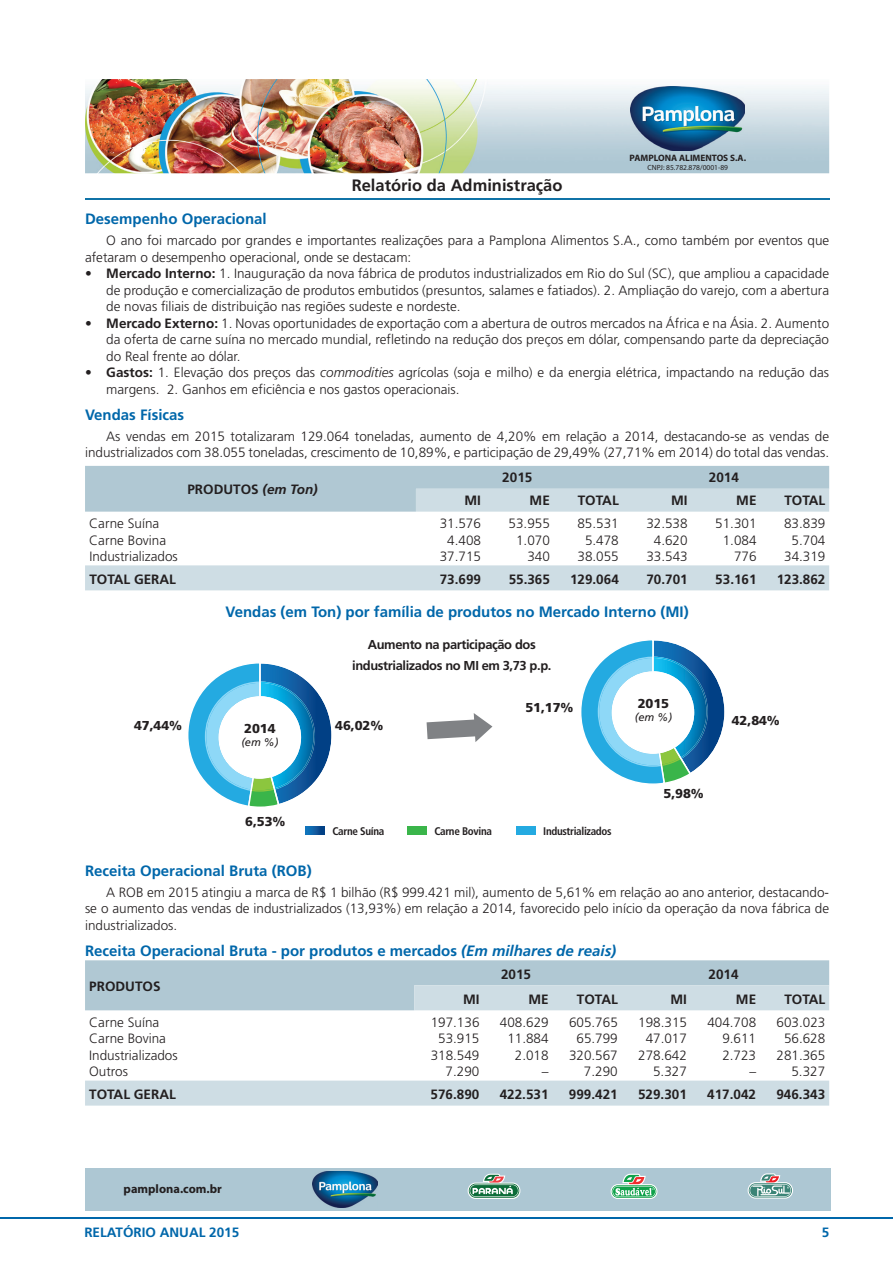
<style>
.page{position:relative;width:893px;height:1263px;background:#fff}
.page>*{position:absolute;margin:0;border:0;box-sizing:border-box;transform-origin:0 0}
.t1{font:700 16.5px "Frutiger";color:#231f20}
.t2{font:700 15px "Frutiger";color:#0067aa}
.t3{font:300 13.5px/16.5px "Frutiger";color:#231f20;text-align:justify}
.t4{font:700 13.5px "Frutiger";color:#231f20}
.t5{font:700 13.5px "Frutiger";color:#0067aa}
.t6{font:700 12.9px/20.2px "Frutiger";letter-spacing:-.03em;color:#231f20;text-align:center}
.t7{font:900 12.9px "Frutiger";letter-spacing:-.005em;color:#231f20}
.t8{font:700 12.45px "Myriad Pro";color:#231f20}
.t9{font:700 condensed 11.1px "Frutiger";letter-spacing:-.03em;color:#231f20}
.t10{font:italic 11.1px "Frutiger";color:#231f20}
.t11{font:700 9.3px "Myriad Pro";color:#231f20}
.t12{font:7.5px "Myriad Pro";color:#231f20}
.s1{font-weight:700}
.s2{font-style:italic}
</style>
<div class="page">
<div style="left:85px;top:1168px;width:746px;height:42px;background:#adc7d3"></div>
<div style="left:611px;top:1184px;width:46px;height:15px;background:#fff;border-radius:7px"></div>
<svg style="left:612px;top:1174px;width:44px;height:24px"></svg>
<img style="left:312px;top:1171px;width:65px;height:37px">
<svg style="left:468px;top:1182px;width:52px;height:17px"></svg>
<svg style="left:469px;top:1174px;width:50px;height:24px"></svg>
<svg style="left:748px;top:1182px;width:45px;height:16px"></svg>
<svg style="left:749px;top:1173px;width:43px;height:24px"></svg>
<hr style="left:0;top:1218px;width:893px;height:1px;background:#0067aa">
<img style="left:85px;top:79px;width:744px;height:94px">
<img style="left:631px;top:86px;width:114px;height:65px">
<hr style="left:85px;top:198px;width:744px;height:1px;background:#1073a7">
<div style="left:85px;top:466px;width:744px;height:23px;background:#b0c8d3"></div>
<svg style="left:85px;top:489px;width:744px;height:101px"></svg>
<div style="left:408px;top:826px;width:19px;height:9px;background:#3ab54a"></div>
<div style="left:516px;top:826px;width:19px;height:9px;background:#24aae1"></div>
<svg style="left:305px;top:826px;width:20px;height:9px"></svg>
<svg style="left:427px;top:713px;width:65px;height:29px"></svg>
<svg style="left:581px;top:640px;width:144px;height:144px"></svg>
<img style="left:598px;top:657px;width:63px;height:110px">
<img style="left:652px;top:657px;width:10px;height:109px">
<svg style="left:188px;top:663px;width:144px;height:144px"></svg>
<img style="left:261px;top:681px;width:54px;height:108px">
<div style="left:85px;top:960px;width:744px;height:25px;background:#b0c8d3"></div>
<svg style="left:85px;top:985px;width:744px;height:120px"></svg>
<p class="t1" style="left:352px;top:176px;width:212px">Relatório da Administração</p>
<p class="t11" style="left:630px;top:152px;width:118px">PAMPLONA ALIMENTOS S.A.</p>
<p class="t12" style="left:647px;top:163px;width:82px">CNPJ: 85.782.878/0001-89</p>
<p class="t2" style="left:85px;top:210px;width:183px">Desempenho Operacional</p>
<p class="t3" style="left:85px;top:232px;width:746px;text-indent:21px">O ano foi marcado por grandes e importantes realizações para a Pamplona Alimentos S.A., como também por eventos que afetaram o desempenho operacional, onde se destacam:</p>
<p class="t3" style="left:106px;top:265px;width:724px;text-indent:-21px"><span class="s1">• Mercado Interno:</span> 1. Inauguração da nova fábrica de produtos industrializados em Rio do Sul (SC), que ampliou a capacidade de produção e comercialização de produtos embutidos (presuntos, salames e fatiados). 2. Ampliação do varejo, com a abertura de novas filiais de distribuição nas regiões sudeste e nordeste.</p>
<p class="t3" style="left:106px;top:315px;width:724px;text-indent:-21px"><span class="s1">• Mercado Externo:</span> 1. Novas oportunidades de exportação com a abertura de outros mercados na África e na Ásia. 2. Aumento da oferta de carne suína no mercado mundial, refletindo na redução dos preços em dólar, compensando parte da depreciação do Real frente ao dólar.</p>
<p class="t3" style="left:106px;top:364px;width:724px;text-indent:-21px"><span class="s1">• Gastos:</span> 1. Elevação dos preços das <span class="s2">commodities</span> agrícolas (soja e milho) e da energia elétrica, impactando na redução das margens. 2. Ganhos em eficiência e nos gastos operacionais.</p>
<p class="t2" style="left:85px;top:406px;width:101px">Vendas Físicas</p>
<p class="t3" style="left:85px;top:428px;width:746px;text-align:right">As vendas em 2015 totalizaram 129.064 toneladas, aumento de 4,20% em relação a 2014, destacando-se as vendas de industrializados com 38.055 toneladas, crescimento de 10,89%, e participação de 29,49% (27,71% em 2014) do total das vendas.</p>
<p class="t4" style="left:187px;top:481px;width:132px">PRODUTOS <span class="s2">(em Ton)</span></p>
<p class="t4" style="left:502px;top:470px;width:32px">2015</p>
<p class="t4" style="left:709px;top:470px;width:32px">2014</p>
<p class="t4" style="left:464px;top:493px;width:18px">MI</p>
<p class="t4" style="left:530px;top:493px;width:22px">ME</p>
<p class="t4" style="left:578px;top:493px;width:42px">TOTAL</p>
<p class="t4" style="left:671px;top:493px;width:18px">MI</p>
<p class="t4" style="left:736px;top:493px;width:22px">ME</p>
<p class="t4" style="left:784px;top:493px;width:42px">TOTAL</p>
<p class="t3" style="left:89px;top:515px;width:72px">Carne Suína</p>
<p class="t3" style="left:440px;top:515px;width:43px">31.576</p>
<p class="t3" style="left:509px;top:515px;width:43px">53.955</p>
<p class="t3" style="left:577px;top:515px;width:43px">85.531</p>
<p class="t3" style="left:646px;top:515px;width:43px">32.538</p>
<p class="t3" style="left:715px;top:515px;width:43px">51.301</p>
<p class="t3" style="left:784px;top:515px;width:43px">83.839</p>
<p class="t3" style="left:89px;top:532px;width:78px">Carne Bovina</p>
<p class="t3" style="left:447px;top:532px;width:35px">4.408</p>
<p class="t3" style="left:516px;top:532px;width:35px">1.070</p>
<p class="t3" style="left:585px;top:532px;width:35px">5.478</p>
<p class="t3" style="left:654px;top:532px;width:35px">4.620</p>
<p class="t3" style="left:723px;top:532px;width:35px">1.084</p>
<p class="t3" style="left:792px;top:532px;width:35px">5.704</p>
<p class="t3" style="left:89px;top:548px;width:90px">Industrializados</p>
<p class="t3" style="left:440px;top:548px;width:43px">37.715</p>
<p class="t3" style="left:527px;top:548px;width:24px">340</p>
<p class="t3" style="left:577px;top:548px;width:43px">38.055</p>
<p class="t3" style="left:646px;top:548px;width:43px">33.543</p>
<p class="t3" style="left:734px;top:548px;width:24px">776</p>
<p class="t3" style="left:784px;top:548px;width:43px">34.319</p>
<p class="t4" style="left:89px;top:571px;width:88px">TOTAL GERAL</p>
<p class="t4" style="left:440px;top:571px;width:43px">73.699</p>
<p class="t4" style="left:509px;top:571px;width:43px">55.365</p>
<p class="t4" style="left:570px;top:571px;width:50px">129.064</p>
<p class="t4" style="left:646px;top:571px;width:43px">70.701</p>
<p class="t4" style="left:715px;top:571px;width:43px">53.161</p>
<p class="t4" style="left:777px;top:571px;width:50px">123.862</p>
<p class="t2" style="left:226px;top:603px;width:465px">Vendas (em Ton) por família de produtos no Mercado Interno (MI)</p>
<p class="t6" style="left:352px;top:635px;width:201px">Aumento na participação dos industrializados no MI em 3,73 p.p.</p>
<p class="t7" style="left:134px;top:718px;width:50px">47,44%</p>
<p class="t7" style="left:335px;top:718px;width:50px">46,02%</p>
<p class="t7" style="left:244px;top:721px;width:33px">2014</p>
<p class="t10" style="left:241px;top:736px;width:39px">(em %)</p>
<p class="t7" style="left:525px;top:699px;width:50px">51,17%</p>
<p class="t7" style="left:245px;top:814px;width:42px">6,53%</p>
<p class="t9" style="left:332px;top:824px;width:53px">Carne Suína</p>
<p class="t9" style="left:543px;top:824px;width:70px">Industrializados</p>
<p class="t9" style="left:434px;top:824px;width:59px">Carne Bovina</p>
<p class="t7" style="left:638px;top:696px;width:33px">2015</p>
<p class="t10" style="left:635px;top:711px;width:39px">(em %)</p>
<p class="t7" style="left:664px;top:785px;width:42px">5,98%</p>
<p class="t7" style="left:732px;top:713px;width:50px">42,84%</p>
<p class="t2" style="left:85px;top:862px;width:228px">Receita Operacional Bruta (ROB)</p>
<p class="t3" style="left:85px;top:884px;width:746px;text-indent:21px">A ROB em 2015 atingiu a marca de R$ 1 bilhão (R$ 999.421 mil), aumento de 5,61% em relação ao ano anterior, destacando&shy;se o aumento das vendas de industrializados (13,93%) em relação a 2014, favorecido pelo início da operação da nova fábrica de industrializados.</p>
<p class="t2" style="left:85px;top:942px;width:533px">Receita Operacional Bruta - por produtos e mercados <span class="s2">(Em milhares de reais)</span></p>
<p class="t4" style="left:89px;top:979px;width:73px">PRODUTOS</p>
<p class="t4" style="left:501px;top:966px;width:32px">2015</p>
<p class="t4" style="left:708px;top:966px;width:32px">2014</p>
<p class="t4" style="left:463px;top:991px;width:18px">MI</p>
<p class="t4" style="left:528px;top:991px;width:22px">ME</p>
<p class="t4" style="left:577px;top:991px;width:42px">TOTAL</p>
<p class="t4" style="left:670px;top:991px;width:18px">MI</p>
<p class="t4" style="left:736px;top:991px;width:22px">ME</p>
<p class="t4" style="left:784px;top:991px;width:42px">TOTAL</p>
<p class="t3" style="left:89px;top:1014px;width:72px">Carne Suína</p>
<p class="t3" style="left:431px;top:1014px;width:50px">197.136</p>
<p class="t3" style="left:500px;top:1014px;width:50px">408.629</p>
<p class="t3" style="left:569px;top:1014px;width:50px">605.765</p>
<p class="t3" style="left:638px;top:1014px;width:50px">198.315</p>
<p class="t3" style="left:707px;top:1014px;width:50px">404.708</p>
<p class="t3" style="left:776px;top:1014px;width:50px">603.023</p>
<p class="t3" style="left:89px;top:1030px;width:78px">Carne Bovina</p>
<p class="t3" style="left:438px;top:1030px;width:43px">53.915</p>
<p class="t3" style="left:507px;top:1030px;width:43px">11.884</p>
<p class="t3" style="left:576px;top:1030px;width:43px">65.799</p>
<p class="t3" style="left:646px;top:1030px;width:43px">47.017</p>
<p class="t3" style="left:722px;top:1030px;width:35px">9.611</p>
<p class="t3" style="left:784px;top:1030px;width:43px">56.628</p>
<p class="t3" style="left:89px;top:1047px;width:90px">Industrializados</p>
<p class="t3" style="left:431px;top:1047px;width:50px">318.549</p>
<p class="t3" style="left:515px;top:1047px;width:35px">2.018</p>
<p class="t3" style="left:569px;top:1047px;width:50px">320.567</p>
<p class="t3" style="left:638px;top:1047px;width:50px">278.642</p>
<p class="t3" style="left:722px;top:1047px;width:35px">2.723</p>
<p class="t3" style="left:776px;top:1047px;width:50px">281.365</p>
<p class="t3" style="left:89px;top:1063px;width:40px">Outros</p>
<p class="t3" style="left:446px;top:1063px;width:35px">7.290</p>
<p class="t3" style="left:542px;top:1063px;width:8px">–</p>
<p class="t3" style="left:584px;top:1063px;width:35px">7.290</p>
<p class="t3" style="left:653px;top:1063px;width:35px">5.327</p>
<p class="t3" style="left:749px;top:1063px;width:8px">–</p>
<p class="t3" style="left:791px;top:1063px;width:35px">5.327</p>
<p class="t4" style="left:89px;top:1086px;width:88px">TOTAL GERAL</p>
<p class="t4" style="left:431px;top:1086px;width:50px">576.890</p>
<p class="t4" style="left:500px;top:1086px;width:50px">422.531</p>
<p class="t4" style="left:569px;top:1086px;width:50px">999.421</p>
<p class="t4" style="left:638px;top:1086px;width:50px">529.301</p>
<p class="t4" style="left:707px;top:1086px;width:50px">417.042</p>
<p class="t4" style="left:776px;top:1086px;width:50px">946.343</p>
<p class="t8" style="left:124px;top:1181px;width:100px">pamplona.com.br</p>
<p class="t5" style="left:84px;top:1224px;width:156px">RELATÓRIO ANUAL 2015</p>
<p class="t5" style="left:822px;top:1224px;width:9px">5</p>
</div>
